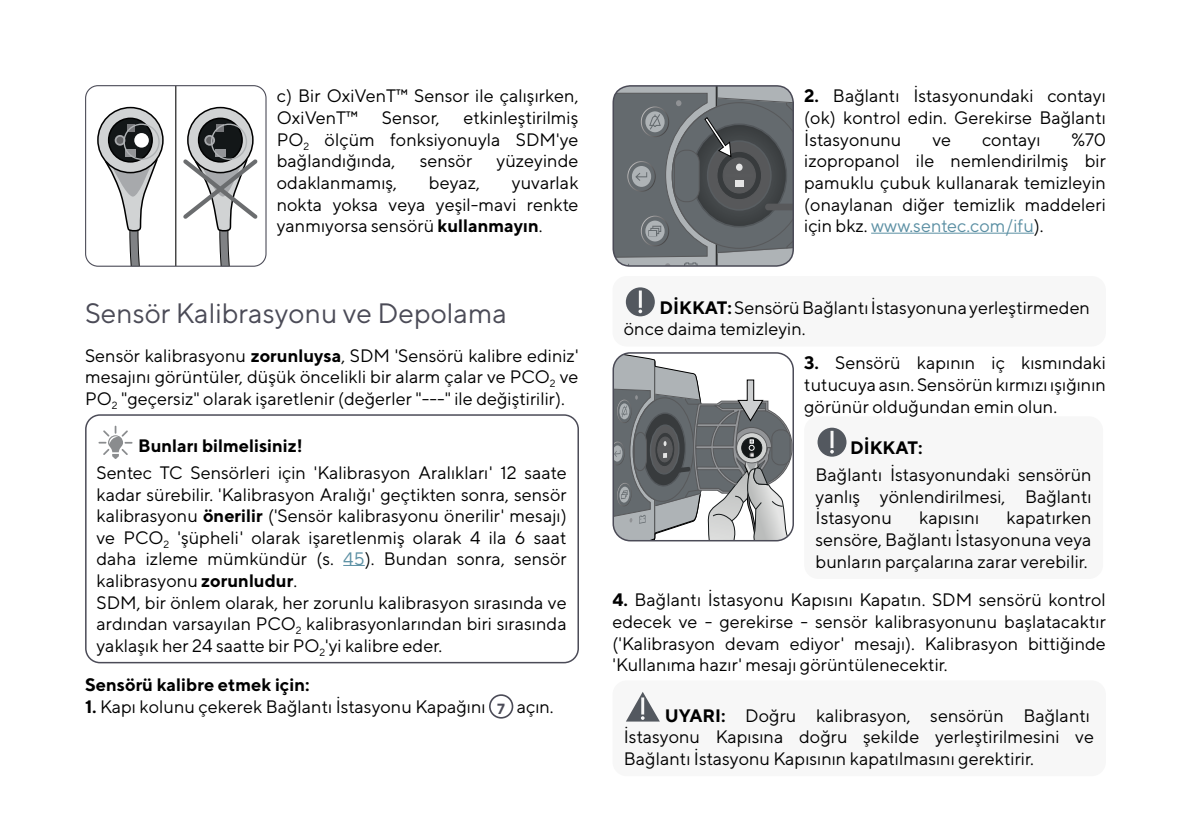
<style>
.page{position:relative;width:1191px;height:840px;background:#fff}
.page>*{position:absolute;margin:0;border:0;box-sizing:border-box;transform-origin:0 0}
.Überschrift_2{font:28px "TT Norms";color:#4b4b57}
.Absatz_Standard{font:18px/21.6px "TT Norms";color:#000;text-align:justify}
.Absatz_Standard_ohne{font:18px/21.6px "TT Norms";color:#000;text-align:justify}
.Absatz_Standard-2{font:700 18px "TT Norms";color:#000}
.t1{font:700 14.8px "TT Norms";color:#4b4b57}
.s1{font-weight:700}
.s2{color:#5c90a4}
</style>
<div class="page">
<svg style="left:86px;top:86px;width:180px;height:180px"></svg>
<div style="left:85px;top:85px;width:181px;height:181px;border:1px solid #4b4b57;border-radius:12px"></div>
<svg style="left:98px;top:425px;width:34px;height:33px"></svg>
<div style="left:85px;top:414px;width:494px;height:249px;border:2px solid #4b4b57;border-radius:14px"></div>
<div style="left:489px;top:694px;width:24px;height:24px;border:2px solid #4b4b57;border-radius:50%"></div>
<svg style="left:615px;top:86px;width:178px;height:180px"></svg>
<div style="left:612px;top:85px;width:182px;height:181px;border:2px solid #4b4b57;border-radius:17px"></div>
<hr style="left:871px;top:232px;width:162px;height:1px;background:#5c90a4">
<div style="left:612px;top:276px;width:494px;height:70px;background:#f7f7f7;border-radius:14px"></div>
<svg style="left:626px;top:287px;width:29px;height:29px"></svg>
<svg style="left:615px;top:355px;width:178px;height:185px"></svg>
<div style="left:612px;top:352px;width:182px;height:189px;border:2px solid #4b4b57;border-radius:17px"></div>
<div style="left:804px;top:416px;width:299px;height:162px;background:#f7f7f7;border-radius:14px"></div>
<svg style="left:817px;top:427px;width:29px;height:29px"></svg>
<div style="left:612px;top:680px;width:494px;height:95px;background:#f7f7f7;border-radius:14px"></div>
<svg style="left:626px;top:692px;width:34px;height:29px"></svg>
<p class="Absatz_Standard_ohne" style="left:277px;top:85px;width:303px">c) Bir OxiVenT™ Sensor ile çalışırken,<br>OxiVenT™</p>
<p class="Absatz_Standard_ohne" style="left:382px;top:106px;width:59px">Sensor,</p>
<p class="Absatz_Standard_ohne" style="left:277px;top:106px;width:303px;text-indent:187px">etkinleştirilmiş PO<sub>2</sub> ölçüm fonksiyonuyla SDM'ye bağlandığında,</p>
<p class="Absatz_Standard_ohne" style="left:420px;top:150px;width:54px">sensör</p>
<p class="Absatz_Standard_ohne" style="left:496px;top:150px;width:83px">yüzeyinde</p>
<p class="Absatz_Standard_ohne" style="left:277px;top:171px;width:303px;text-indent:235px">yuvarlak nokta yoksa veya yeşil-mavi renkte yanmıyorsa sensörü <span class="s1">kullanmayın</span>.</p>
<p class="Absatz_Standard_ohne" style="left:277px;top:171px;width:122px">odaklanmamış,</p>
<p class="Absatz_Standard_ohne" style="left:429px;top:171px;width:53px">beyaz,</p>
<p class="Überschrift_2" style="left:85px;top:296px;width:423px">Sensör Kalibrasyonu ve Depolama</p>
<p class="Absatz_Standard" style="left:85px;top:344px;width:495px">Sensör kalibrasyonu <span class="s1">zorunluysa</span>, SDM 'Sensörü kalibre ediniz' mesajını görüntüler, düşük öncelikli bir alarm çalar ve PCO<sub>2</sub> ve PO<sub>2</sub> "geçersiz" olarak işaretlenir (değerler "---" ile değiştirilir).</p>
<p class="Absatz_Standard-2" style="left:138px;top:434px;width:166px">Bunları bilmelisiniz!</p>
<p class="Absatz_Standard" style="left:96px;top:461px;width:472px;text-align:left">Sentec TC Sensörleri için 'Kalibrasyon Aralıkları' 12 saate kadar sürebilir. 'Kalibrasyon Aralığı' geçtikten sonra, sensör kalibrasyonu <span class="s1">önerilir</span> ('Sensör kalibrasyonu önerilir' mesajı) ve PCO<sub>2</sub> 'şüpheli' olarak işaretlenmiş olarak 4 ila 6 saat daha izleme mümkündür (s. <span class="s2">45</span>). Bundan sonra, sensör kalibrasyonu <span class="s1">zorunludur</span>.<br>SDM, bir önlem olarak, her zorunlu kalibrasyon sırasında ve ardından varsayılan PCO<sub>2</sub> kalibrasyonlarından biri sırasında yaklaşık her 24 saatte bir PO<sub>2</sub>'yi kalibre eder.</p>
<p class="Absatz_Standard-2" style="left:85px;top:672px;width:226px">Sensörü kalibre etmek için:</p>
<p class="Absatz_Standard_ohne" style="left:85px;top:695px;width:402px"><span class="s1">1.</span> Kapı kolunu çekerek Bağlantı İstasyonu Kapağını</p>
<p class="t1" style="left:497px;top:699px;width:9px">7</p>
<p class="Absatz_Standard_ohne" style="left:517px;top:695px;width:38px">açın.</p>
<p class="Absatz_Standard_ohne" style="left:804px;top:85px;width:303px"><span class="s1">2.</span> Bağlantı İstasyonundaki contayı (ok) kontrol edin. Gerekirse Bağlantı İstasyonunu</p>
<p class="Absatz_Standard_ohne" style="left:804px;top:128px;width:303px;text-indent:267px">%70 izopropanol ile nemlendirilmiş bir pamuklu çubuk kullanarak temizleyin (onaylanan diğer temizlik maddeleri için bkz. <span class="s2">www.sentec.com/ifu</span>).</p>
<p class="Absatz_Standard_ohne" style="left:932px;top:128px;width:20px">ve</p>
<p class="Absatz_Standard_ohne" style="left:982px;top:128px;width:60px">contayı</p>
<p class="Absatz_Standard" style="left:624px;top:296px;width:468px;text-indent:36px"><span class="s1">DİKKAT:</span> Sensörü Bağlantı İstasyonuna yerleştirmeden önce daima temizleyin.</p>
<p class="Absatz_Standard" style="left:804px;top:352px;width:303px"><span class="s1">3.</span> Sensörü kapının iç kısmındaki tutucuya asın. Sensörün kırmızı ışığının görünür olduğundan emin olun.</p>
<p class="Absatz_Standard-2" style="left:850px;top:436px;width:74px">DİKKAT:</p>
<p class="Absatz_Standard" style="left:815px;top:463px;width:278px">Bağlantı İstasyonundaki sensörün yanlış yönlendirilmesi, Bağlantı İstasyonu</p>
<p class="Absatz_Standard" style="left:815px;top:506px;width:278px;text-indent:191px">kapatırken sensöre, Bağlantı İstasyonuna veya bunların parçalarına zarar verebilir.</p>
<p class="Absatz_Standard" style="left:612px;top:588px;width:495px"><span class="s1">4.</span> Bağlantı İstasyonu Kapısını Kapatın. SDM sensörü kontrol edecek ve - gerekirse - sensör kalibrasyonunu başlatacaktır ('Kalibrasyon devam ediyor' mesajı). Kalibrasyon bittiğinde 'Kullanıma hazır' mesajı görüntülenecektir.</p>
<p class="Absatz_Standard" style="left:624px;top:703px;width:472px;text-align:left;text-indent:41px"><span class="s1">UYARI:</span> Doğru kalibrasyon, sensörün Bağlantı<br>İstasyonu Kapısına doğru şekilde yerleştirilmesini ve<br>Bağlantı İstasyonu Kapısının kapatılmasını gerektirir.</p>
<p class="Absatz_Standard" style="left:919px;top:506px;width:61px">kapısını</p>
</div>
